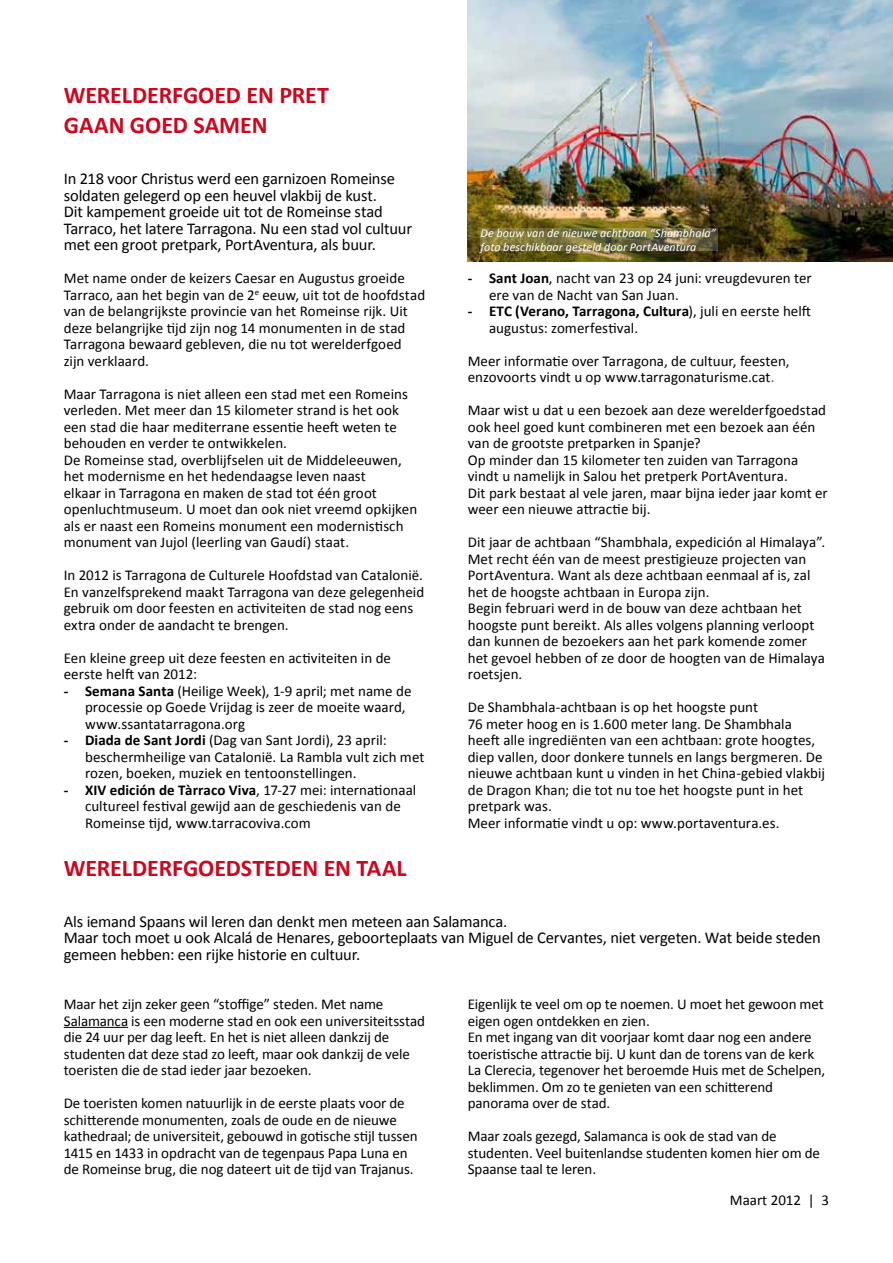
<style>
.page{position:relative;width:893px;height:1263px;background:#fff}
.page>*{position:absolute;margin:0;border:0;box-sizing:border-box;transform-origin:0 0}
.t1{font:700 24px "Calibri";letter-spacing:-.005em;color:#cd071e}
.t2{font:16.5px/16.5px "Calibri";letter-spacing:-.015em;color:#000}
.t3{font:15px/16.5px "Calibri";color:#000}
.t4{font:700 15px "Calibri";color:#000}
.t5{font:italic 12px/13.5px "Calibri";letter-spacing:.01em;color:#fff}
.s1{font-weight:700}
.s2{color:#00628d}
</style>
<div class="page">
<img style="left:468px;top:0;width:425px;height:261px">
<hr style="left:64px;top:1027px;width:64px;height:1px;background:#000">
<svg style="left:480px;top:228px;width:238px;height:23px;background:#777040"></svg>
<h1 class="t1" style="left:64px;top:80px;width:150px">WERELDERFGOED</h1>
<h1 class="t1" style="left:247px;top:80px;width:46px">EN PRET</h1>
<h1 class="t1" style="left:64px;top:110px;width:31px">GAAN</h1>
<h1 class="t1" style="left:130px;top:110px;width:30px">GOED</h1>
<h1 class="t1" style="left:193px;top:110px;width:60px">SAMEN</h1>
<p class="t2" style="left:64px;top:170px;width:350px">In 218 voor Christus werd een garnizoen Romeinse soldaten gelegerd op een heuvel vlakbij de kust.<br>Dit kampement groeide uit tot de Romeinse stad Tarraco, het latere Tarragona. Nu een stad vol cultuur met een groot pretpark, PortAventura, als buur.</p>
<p class="t3" style="left:64px;top:269px;width:363px">Met name onder de keizers Caesar en Augustus groeide Tarraco, aan het begin van de 2<sup>e</sup> eeuw, uit tot de hoofdstad van de belangrijkste provincie van het Romeinse rijk. Uit deze belangrijke tijd zijn nog 14 monumenten in de stad Tarragona bewaard gebleven, die nu tot werelderfgoed zijn verklaard.</p>
<p class="t3" style="left:64px;top:385px;width:355px">Maar Tarragona is niet alleen een stad met een Romeins verleden. Met meer dan 15 kilometer strand is het ook een stad die haar mediterrane essentie heeft weten te behouden en verder te ontwikkelen.<br>De Romeinse stad, overblijfselen uit de Middeleeuwen, het modernisme en het hedendaagse leven naast<br>elkaar in Tarragona en maken de stad tot één groot openluchtmuseum. U moet dan ook niet vreemd opkijken als er naast een Romeins monument een modernistisch monument van Jujol (leerling van Gaudí) staat.</p>
<p class="t3" style="left:64px;top:566px;width:362px">In 2012 is Tarragona de Culturele Hoofdstad van Catalonië.<br>En vanzelfsprekend maakt Tarragona van deze gelegenheid gebruik om door feesten en activiteiten de stad nog eens extra onder de aandacht te brengen.</p>
<p class="t3" style="left:64px;top:649px;width:329px">Een kleine greep uit deze feesten en activiteiten in de eerste helft van 2012:</p>
<p class="t3" style="left:85px;top:682px;width:328px;text-indent:-21px"><span class="s1">- Semana Santa</span> (Heilige Week), 1-9 april; met name de processie op Goede Vrijdag is zeer de moeite waard, www.ssantatarragona.org</p>
<p class="t3" style="left:85px;top:731px;width:341px;text-indent:-21px"><span class="s1">- Diada de Sant Jordi</span> (Dag van Sant Jordi), 23 april: beschermheilige van Catalonië. La Rambla vult zich met rozen, boeken, muziek en tentoonstellingen.</p>
<p class="t3" style="left:85px;top:781px;width:333px;text-indent:-21px"><span class="s1">- XIV edición de Tàrraco Viva</span>, 17-27 mei: internationaal cultureel festival gewijd aan de geschiedenis van de<br>Romeinse tijd, www.tarracoviva.com</p>
<p class="t5" style="left:480px;top:226px;width:237px">De bouw van de nieuwe achtbaan “Shambhala” foto beschikbaar gesteld door PortAventura</p>
<p class="t3" style="left:489px;top:269px;width:324px;text-indent:-21px"><span class="s1">- Sant Joan</span>, nacht van 23 op 24 juni: vreugdevuren ter ere van de Nacht van San Juan.</p>
<p class="t4" style="left:468px;top:302px;width:17px">- ET</p>
<p class="t3" style="left:489px;top:302px;width:324px;text-indent:15px"><span class="s1">C (Verano, Tarragona, Cultura</span>), juli en eerste helft augustus: zomerfestival.</p>
<p class="t3" style="left:468px;top:352px;width:323px">Meer informatie over Tarragona, de cultuur, feesten, enzovoorts vindt u op www.tarragonaturisme.cat<span class="s2">.</span></p>
<p class="t3" style="left:468px;top:401px;width:362px">Maar wist u dat u een bezoek aan deze werelderfgoedstad ook heel goed kunt combineren met een bezoek aan één van de grootste pretparken in Spanje?<br>Op minder dan 15 kilometer ten zuiden van Tarragona vindt u namelijk in Salou het pretperk PortAventura.<br>Dit park bestaat al vele jaren, maar bijna ieder jaar komt er weer een nieuwe attractie bij.</p>
<p class="t3" style="left:468px;top:533px;width:359px">Dit jaar de achtbaan “Shambhala, expedición al Himalaya”.<br>Met recht één van de meest prestigieuze projecten van PortAventura. Want als deze achtbaan eenmaal af is, zal het de hoogste achtbaan in Europa zijn.<br>Begin februari werd in de bouw van deze achtbaan het hoogste punt bereikt. Als alles volgens planning verloopt dan kunnen de bezoekers aan het park komende zomer het gevoel hebben of ze door de hoogten van de Himalaya roetsjen.</p>
<p class="t3" style="left:468px;top:698px;width:359px">De Shambhala-achtbaan is op het hoogste punt<br>76 meter hoog en is 1.600 meter lang. De Shambhala heeft alle ingrediënten van een achtbaan: grote hoogtes, diep vallen, door donkere tunnels en langs bergmeren. De nieuwe achtbaan kunt u vinden in het China-gebied vlakbij de Dragon Khan; die tot nu toe het hoogste punt in het pretpark was.<br>Meer informatie vindt u op: www.portaventura.es.</p>
<h1 class="t1" style="left:64px;top:853px;width:203px">WERELDERFGOEDSTEDEN</h1>
<h1 class="t1" style="left:324px;top:853px;width:85px">ENTAAL</h1>
<p class="t2" style="left:64px;top:912px;width:759px">Als iemand Spaans wil leren dan denkt men meteen aan Salamanca.<br>Maar toch moet u ook Alcalá de Henares, geboorteplaats van Miguel de Cervantes, niet vergeten. Wat beide steden gemeen hebben: een rijke historie en cultuur.</p>
<p class="t3" style="left:64px;top:995px;width:363px">Maar het zijn zeker geen “stoffige” steden. Met name Salamanca is een moderne stad en ook een universiteitsstad die 24 uur per dag leeft. En het is niet alleen dankzij de studenten dat deze stad zo leeft, maar ook dankzij de vele toeristen die de stad ieder jaar bezoeken.</p>
<p class="t3" style="left:64px;top:1094px;width:355px">De toeristen komen natuurlijk in de eerste plaats voor de schitterende monumenten, zoals de oude en de nieuwe kathedraal; de universiteit, gebouwd in gotische stijl tussen 1415 en 1433 in opdracht van de tegenpaus Papa Luna en de Romeinse brug, die nog dateert uit de tijd van Trajanus.</p>
<p class="t3" style="left:468px;top:995px;width:359px">Eigenlijk te veel om op te noemen. U moet het gewoon met eigen ogen ontdekken en zien.<br>En met ingang van dit voorjaar komt daar nog een andere toeristische attractie bij. U kunt dan de torens van de kerk La Clerecia, tegenover het beroemde Huis met de Schelpen, beklimmen. Om zo te genieten van een schitterend panorama over de stad.</p>
<p class="t3" style="left:468px;top:1127px;width:354px">Maar zoals gezegd, Salamanca is ook de stad van de studenten. Veel buitenlandse studenten komen hier om de<br>Spaanse taal te leren.</p>
<p class="t3" style="left:730px;top:1191px;width:101px">Maart 2012 | 3</p>
</div>
